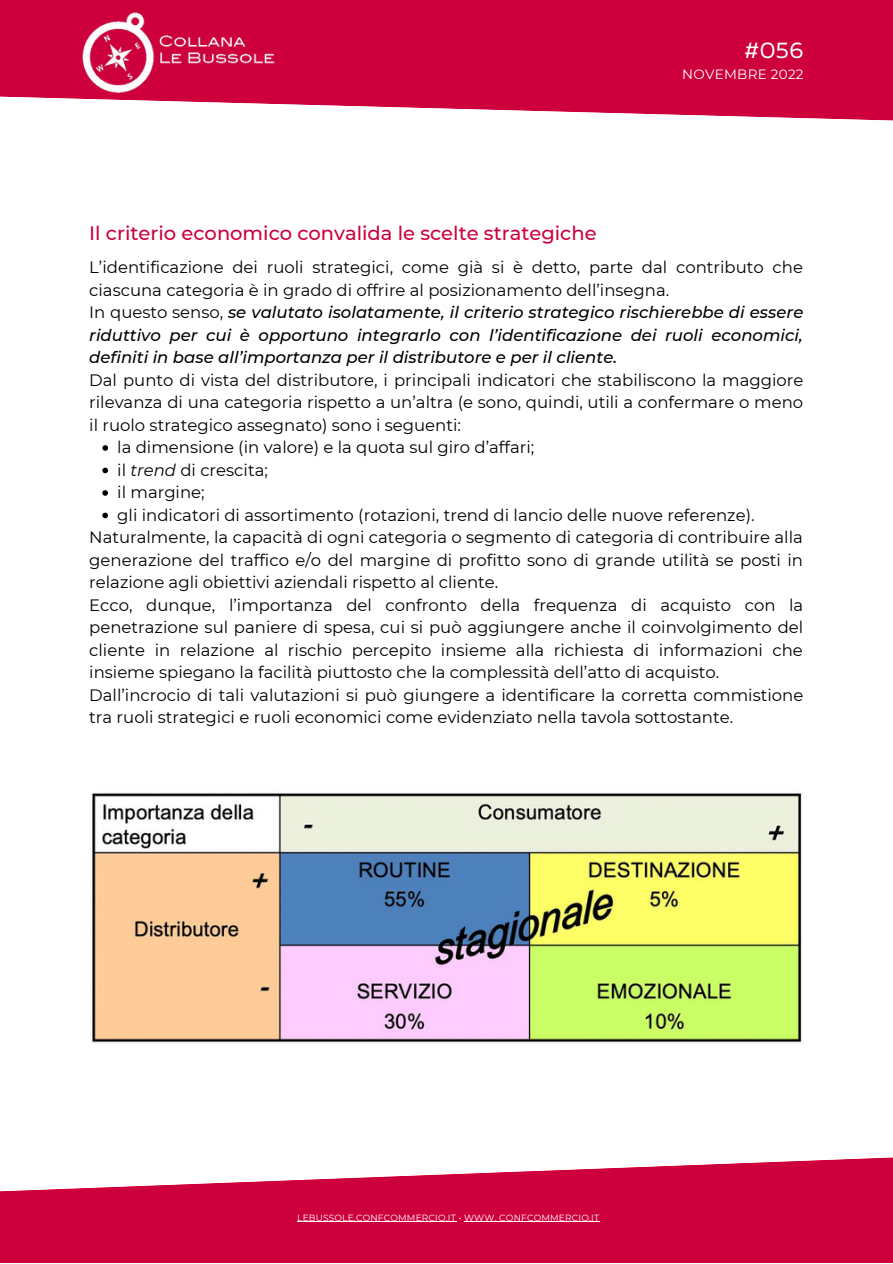
<style>
.page{position:relative;width:893px;height:1264px;background:#fff}
.page>*{position:absolute;margin:0;border:0;box-sizing:border-box;transform-origin:0 0}
.t1{font:22.5px "Muller";color:#fff}
.t2{font:21px "Muller";color:#fff}
.t3{font:500 19.5px "Montserrat";color:#cd003d}
.t4{font:16.5px/22.5px "Montserrat";color:#000}
.t5{font:italic 500 16.5px/22.5px "Montserrat";color:#000}
.t6{font:13.5px "Montserrat";letter-spacing:.02em;color:#fff}
.t7{font:12px "Montserrat";letter-spacing:.02em;color:#fff}
.t8{font:9px "Montserrat";letter-spacing:.02em;color:#fff}
.s1{font-weight:400;font-style:normal}
.s2{font-style:italic}
</style>
<div class="page">
<svg style="left:0;top:1157px;width:892px;height:105px;fill:#cd003d"></svg>
<hr style="left:297px;top:1221px;width:159px;height:1px;background:#fff">
<hr style="left:464px;top:1221px;width:135px;height:1px;background:#fff">
<svg style="left:0;top:0;width:892px;height:121px;background:#d32055"></svg>
<img style="left:92px;top:793px;width:710px;height:250px">
<svg style="left:102px;top:445px;width:6px;height:6px"></svg>
<svg style="left:102px;top:467px;width:6px;height:6px"></svg>
<svg style="left:102px;top:490px;width:6px;height:6px"></svg>
<svg style="left:102px;top:512px;width:6px;height:6px"></svg>
<h1 class="t1" style="left:744px;top:41px;width:60px">#056</h1>
<p class="t6" style="left:682px;top:65px;width:123px">NOVEMBRE 2022</p>
<p class="t2" style="left:749px;top:41px;width:56px">#035</p>
<p class="t7" style="left:707px;top:64px;width:98px">FEBBRAIO 2021</p>
<h1 class="t1" style="left:774px;top:41px;width:30px">49</h1>
<p class="t6" style="left:707px;top:66px;width:61px">GIUGNO</p>
<p class="t3" style="left:89px;top:221px;width:509px">Il criterio economico convalida le scelte strategiche</p>
<p class="t5" style="left:89px;top:256px;width:715px"><span class="s1">L’identificazione dei ruoli strategici, come già si è detto, parte dal contributo che ciascuna categoria è in grado di offrire al posizionamento dell’insegna.<br>In questo senso,</span> se valutato isolatamente, il criterio strategico rischierebbe di essere riduttivo per cui è opportuno integrarlo con l’identificazione dei ruoli economici, definiti in base all’importanza per il distributore e per il cliente.</p>
<p class="t4" style="left:89px;top:368px;width:715px;text-align:justify">Dal punto di vista del distributore, i principali indicatori che stabiliscono la maggiore rilevanza di una categoria rispetto a un’altra (e sono, quindi, utili a confermare o meno il ruolo strategico assegnato) sono i seguenti:</p>
<p class="t4" style="left:117px;top:436px;width:638px">la dimensione (in valore) e la quota sul giro d’affari;<br>il <span class="s2">trend</span> di crescita;<br>il margine;<br>gli indicatori di assortimento (rotazioni, trend di lancio delle nuove referenze).</p>
<p class="t4" style="left:89px;top:526px;width:715px">Naturalmente, la capacità di ogni categoria o segmento di categoria di contribuire alla generazione del traffico e/o del margine di profitto sono di grande utilità se posti in relazione agli obiettivi aziendali rispetto al cliente.<br>Ecco, dunque, l’importanza del confronto della frequenza di acquisto con la penetrazione sul paniere di spesa, cui si può aggiungere anche il coinvolgimento del cliente in relazione al rischio percepito insieme alla richiesta di informazioni che insieme spiegano la facilità piuttosto che la complessità dell’atto di acquisto.<br>Dall’incrocio di tali valutazioni si può giungere a identificare la corretta commistione tra ruoli strategici e ruoli economici come evidenziato nella tavola sottostante.</p>
<p class="t8" style="left:297px;top:1211px;width:303px">LEBUSSOLE.CONFCOMMERCIO.IT • WWW. CONFCOMMERCIO.IT</p>
</div>
